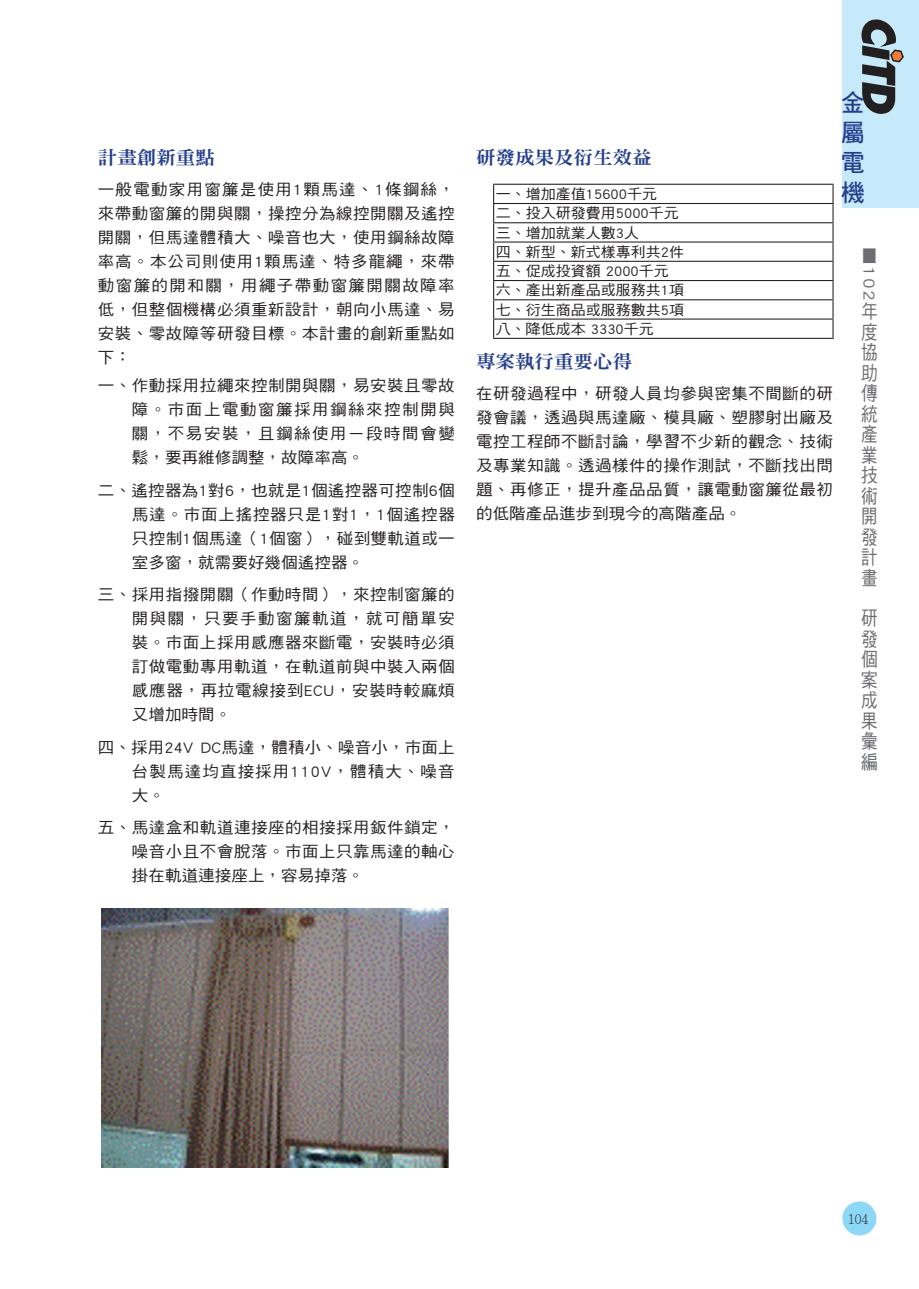
<style>
.page{position:relative;width:919px;height:1289px;background:#fff}
.page>*{position:absolute;margin:0;border:0;box-sizing:border-box;transform-origin:0 0}
.t1{font:24px/30px "DF Hei Std W7";color:#253f8e;text-align:justify}
.t2{font:19.5px/20.5px "DF Hei Std W5";color:#6c6d70;text-align:justify;scale:.85 1}
.t3{font:18.6px "DF Ming Std W9";color:#253f8e;scale:1.05 1}
.t4{font:16.65px "DF Hei Std W5";color:#6c6d70;scale:1.18 1}
.t5{font:15.6px/24px "DF Hei Std W5";letter-spacing:.03em;color:#231f20;text-align:justify;scale:1.05 1}
.t6{font:14.25px/19.2px "DF Hei Std W5";color:#231f20;scale:1.05 1}
.t7{font:300 13.5px "Adobe Ming Std";color:#231f20}
</style>
<div class="page">
<div style="left:842px;top:0;width:76px;height:207px;background:#c6eafa"></div>
<div style="left:842px;top:1201px;width:34px;height:34px;background:#8dd7f7;border-radius:50%"></div>
<svg style="left:861px;top:19px;width:43px;height:95px"></svg>
<hr style="left:493px;top:184px;width:340px;height:1px;background:#231f20">
<hr style="left:493px;top:203px;width:340px;height:1px;background:#231f20">
<hr style="left:493px;top:222px;width:340px;height:1px;background:#231f20">
<hr style="left:493px;top:241px;width:340px;height:1px;background:#231f20">
<hr style="left:493px;top:261px;width:340px;height:1px;background:#231f20">
<hr style="left:493px;top:280px;width:340px;height:1px;background:#231f20">
<hr style="left:493px;top:299px;width:340px;height:1px;background:#231f20">
<hr style="left:493px;top:318px;width:340px;height:1px;background:#231f20">
<svg style="left:493px;top:185px;width:1px;height:153px"></svg>
<svg style="left:832px;top:185px;width:1px;height:153px"></svg>
<hr style="left:493px;top:338px;width:340px;height:1px;background:#231f20">
<img style="left:101px;top:908px;width:348px;height:259px">
<p class="t3" style="left:98px;top:147px;width:113px">計畫創新重點</p>
<p class="t5" style="left:98px;top:177px;width:341px">一般電動家用窗簾是使用1顆馬達、1條鋼絲，來帶動窗簾的開與關，操控分為線控開關及遙控開關，但馬達體積大、噪音也大，使用鋼絲故障率高。本公司則使用1顆馬達、特多龍繩，來帶動窗簾的開和關，用繩子帶動窗簾開關故障率低，但整個機構必須重新設計，朝向小馬達、易安裝、零故障等研發目標。本計畫的創新重點如下：</p>
<p class="t5" style="left:132px;top:373px;width:309px;text-indent:-34px">一、作動採用拉繩來控制開與關，易安裝且零故障。市面上電動窗簾採用鋼絲來控制開與關，不易安裝，且鋼絲使用ㄧ段時間會變鬆，要再維修調整，故障率高。</p>
<p class="t5" style="left:132px;top:478px;width:309px;text-indent:-34px">二、遙控器為1對6，也就是1個遙控器可控制6個馬達。市面上搖控器只是1對1，1個遙控器只控制1個馬達（1個窗），碰到雙軌道或一室多窗，就需要好幾個遙控器。</p>
<p class="t5" style="left:132px;top:582px;width:309px;text-indent:-34px">三、採用指撥開關（作動時間），來控制窗簾的開與關，只要手動窗簾軌道，就可簡單安裝。市面上採用感應器來斷電，安裝時必須訂做電動專用軌道，在軌道前與中裝入兩個感應器，再拉電線接到ECU，安裝時較麻煩又增加時間。</p>
<p class="t5" style="left:132px;top:735px;width:309px;text-indent:-34px">四、採用24V DC馬達，體積小、噪音小，市面上台製馬達均直接採用110V，體積大、噪音大。</p>
<p class="t5" style="left:132px;top:815px;width:309px;text-indent:-34px">五、馬達盒和軌道連接座的相接採用鈑件鎖定，噪音小且不會脫落。市面上只靠馬達的軸心掛在軌道連接座上，容易掉落。</p>
<p class="t3" style="left:476px;top:147px;width:169px">研發成果及衍生效益</p>
<p class="t6" style="left:495px;top:184px;width:181px">一、增加產值15600千元<br>二、投入研發費用5000千元三、增加就業人數3人<br>四、新型、新式樣專利共2件五、促成投資額 2000千元六、產出新產品或服務共1項七、衍生商品或服務數共5項八、降低成本 3330千元</p>
<p class="t3" style="left:476px;top:351px;width:150px">專案執行重要心得</p>
<p class="t5" style="left:476px;top:381px;width:341px">在研發過程中，研發人員均參與密集不間斷的研發會議，透過與馬達廠、模具廠、塑膠射出廠及電控工程師不斷討論，學習不少新的觀念、技術及專業知識。透過樣件的操作測試，不斷找出問題、再修正，提升產品品質，讓電動窗簾從最初的低階產品進步到現今的高階產品。</p>
<h1 class="t1" style="left:840px;top:87px;width:25px">金屬電機</h1>
<p class="t4" style="left:878px;top:246px;width:48px;rotate:90deg">■102</p>
<p class="t2" style="left:861px;top:300px;width:21px">年度協助傳統產業技術開發計</p>
<p class="t2" style="left:861px;top:559px;width:23px;line-height:39.2px">畫　研</p>
<p class="t2" style="left:861px;top:628px;width:21px">發個案成果彙編</p>
<p class="t7" style="left:847px;top:1211px;width:22px">104</p>
</div>
